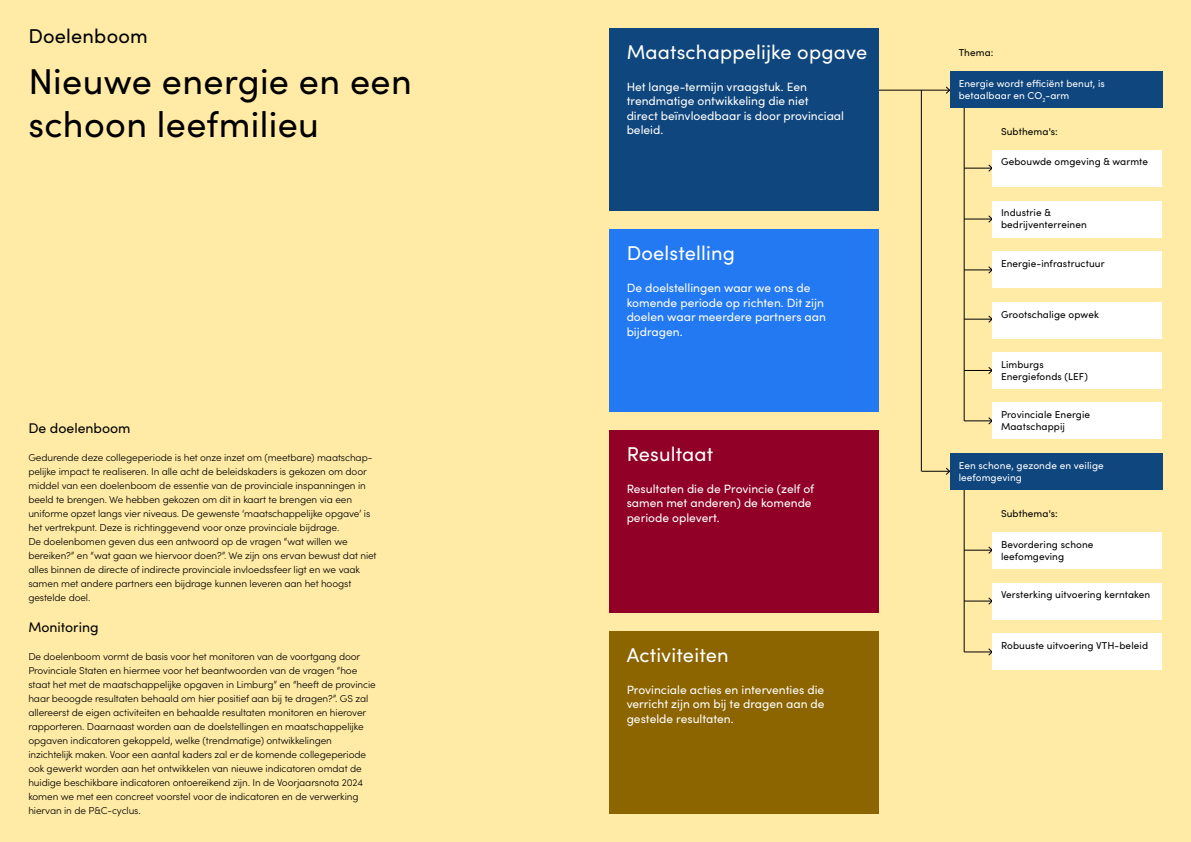
<style>
.page{position:relative;width:1191px;height:842px;background:#ffeba5}
.page>*{position:absolute;margin:0;border:0;box-sizing:border-box;transform-origin:0 0}
.koptitel_-_H1{font:36px/43.2px "Sofia Pro";letter-spacing:.01em;color:#000}
.Kopje_kader_-_H2{font:20px "Sofia Pro";letter-spacing:.01em;color:#fff}
.kopje_doelenboom_-_p{font:20px "Sofia Pro";letter-spacing:.01em;color:#000}
.Subkopje_-_body_-_H2{font:14px "Sofia Pro";color:#000}
.body_tekst_kader_-_p{font:12px/14.4px "Sofia Pro";color:#fff}
.Platte_tekst{font:300 10px/14px "Sofia Pro";letter-spacing:-.01em;color:#000}
.Platte_tekst-2{font:10px/12px "Sofia Pro";letter-spacing:.01em;color:#000}
.Platte_tekst-3{font:10px/12px "Sofia Pro";letter-spacing:.01em;color:#fff}
</style>
<div class="page">
<div style="left:609px;top:28px;width:270px;height:182px;background:#0f467d"></div>
<div style="left:609px;top:229px;width:270px;height:182px;background:#2279f2"></div>
<div style="left:609px;top:430px;width:270px;height:183px;background:#900027"></div>
<div style="left:609px;top:631px;width:270px;height:183px;background:#8c6400"></div>
<svg style="left:966px;top:164px;width:26px;height:8px"></svg>
<svg style="left:966px;top:546px;width:26px;height:8px"></svg>
<svg style="left:966px;top:215px;width:26px;height:8px"></svg>
<svg style="left:966px;top:597px;width:26px;height:8px"></svg>
<svg style="left:966px;top:266px;width:26px;height:8px"></svg>
<svg style="left:966px;top:315px;width:26px;height:8px"></svg>
<svg style="left:966px;top:367px;width:26px;height:7px"></svg>
<svg style="left:966px;top:417px;width:26px;height:8px"></svg>
<svg style="left:966px;top:648px;width:26px;height:8px"></svg>
<div style="left:950px;top:71px;width:212px;height:36px;background:#0f467d"></div>
<div style="left:992px;top:150px;width:170px;height:36px;background:#fff"></div>
<div style="left:992px;top:201px;width:170px;height:36px;background:#fff"></div>
<div style="left:992px;top:252px;width:170px;height:36px;background:#fff"></div>
<div style="left:992px;top:302px;width:170px;height:36px;background:#fff"></div>
<div style="left:992px;top:352px;width:170px;height:37px;background:#fff"></div>
<div style="left:992px;top:403px;width:170px;height:36px;background:#fff"></div>
<div style="left:950px;top:453px;width:212px;height:36px;background:#0f467d"></div>
<div style="left:992px;top:532px;width:170px;height:36px;background:#fff"></div>
<div style="left:992px;top:583px;width:170px;height:36px;background:#fff"></div>
<div style="left:992px;top:634px;width:170px;height:36px;background:#fff"></div>
<div style="left:893px;top:0;width:73px;height:842px;background:#ffeba5"></div>
<p class="kopje_doelenboom_-_p" style="left:28px;top:21px;width:121px">Doelenboom</p>
<h1 class="koptitel_-_H1" style="left:28px;top:58px;width:385px">Nieuwe energie en een schoon leefmilieu</h1>
<h2 class="Subkopje_-_body_-_H2" style="left:28px;top:418px;width:104px">De doelenboom</h2>
<p class="Platte_tekst" style="left:28px;top:450px;width:350px">Gedurende deze collegeperiode is het onze inzet om (meetbare) maatschap&shy;pelijke impact te realiseren. In alle acht de beleidskaders is gekozen om door middel van een doelenboom de essentie van de provinciale inspanningen in beeld te brengen. We hebben gekozen om dit in kaart te brengen via een uniforme opzet langs vier niveaus. De gewenste ‘maatschappelijke opgave’ is het vertrekpunt. Deze is richtinggevend voor onze provinciale bijdrage.<br>De doelenbomen geven dus een antwoord op de vragen “wat willen we bereiken?” en “wat gaan we hiervoor doen?”. We zijn ons ervan bewust dat niet alles binnen de directe of indirecte provinciale invloedssfeer ligt en we vaak samen met andere partners een bijdrage kunnen leveren aan het hoogst gestelde doel.</p>
<h2 class="Subkopje_-_body_-_H2" style="left:28px;top:616px;width:72px">Monitoring</h2>
<p class="Platte_tekst" style="left:28px;top:648px;width:349px">De doelenboom vormt de basis voor het monitoren van de voortgang door Provinciale Staten en hiermee voor het beantwoorden van de vragen “hoe staat het met de maatschappelijke opgaven in Limburg” en “heeft de provincie haar beoogde resultaten behaald om hier positief aan bij te dragen?”. GS zal allereerst de eigen activiteiten en behaalde resultaten monitoren en hierover rapporteren. Daarnaast worden aan de doelstellingen en maatschappelijke opgaven indicatoren gekoppeld, welke (trendmatige) ontwikkelingen inzichtelijk maken. Voor een aantal kaders zal er de komende collegeperiode ook gewerkt worden aan het ontwikkelen van nieuwe indicatoren omdat de huidige beschikbare indicatoren ontoereikend zijn. In de Voorjaarsnota 2024 komen we met een concreet voorstel voor de indicatoren en de verwerking hiervan in de P&amp;C-cyclus.</p>
<h2 class="Kopje_kader_-_H2" style="left:626px;top:37px;width:242px">Maatschappelijke opgave</h2>
<p class="body_tekst_kader_-_p" style="left:626px;top:79px;width:219px">Het lange-termijn vraagstuk. Een trendmatige ontwikkeling die niet<br>direct beïnvloedbaar is door provinciaal beleid.</p>
<h2 class="Kopje_kader_-_H2" style="left:626px;top:239px;width:110px">Doelstelling</h2>
<p class="body_tekst_kader_-_p" style="left:626px;top:280px;width:201px">De doelstellingen waar we ons de komende periode op richten. Dit zijn doelen waar meerdere partners aan bijdragen.</p>
<h2 class="Kopje_kader_-_H2" style="left:626px;top:439px;width:88px">Resultaat</h2>
<p class="body_tekst_kader_-_p" style="left:626px;top:481px;width:189px">Resultaten die de Provincie (zelf of samen met anderen) de komende periode oplevert.</p>
<h2 class="Kopje_kader_-_H2" style="left:626px;top:640px;width:103px">Activiteiten</h2>
<p class="body_tekst_kader_-_p" style="left:626px;top:682px;width:199px;text-align:justify">Provinciale acties en interventies die verricht zijn om bij te dragen aan de gestelde resultaten.</p>
<p class="Platte_tekst-2" style="left:958px;top:46px;width:36px">Thema:</p>
<p class="Platte_tekst-3" style="left:958px;top:77px;width:148px">Energie wordt efficiënt benut, is betaalbaar en CO<sub>2</sub>-arm</p>
<p class="Platte_tekst-2" style="left:1001px;top:125px;width:58px">Subthema's:</p>
<p class="Platte_tekst-2" style="left:1001px;top:155px;width:149px">Gebouwde omgeving &amp; warmte</p>
<p class="Platte_tekst-2" style="left:1001px;top:206px;width:87px">Industrie &amp; bedrijventerreinen</p>
<p class="Platte_tekst-2" style="left:1001px;top:257px;width:105px">Energie-infrastructuur</p>
<p class="Platte_tekst-2" style="left:1001px;top:308px;width:99px">Grootschalige opwek</p>
<p class="Platte_tekst-2" style="left:1001px;top:358px;width:88px">Limburgs<br>Energiefonds (LEF)</p>
<p class="Platte_tekst-2" style="left:1001px;top:408px;width:91px">Provinciale Energie<br>Maatschappij</p>
<p class="Platte_tekst-3" style="left:958px;top:459px;width:147px">Een schone, gezonde en veilige leefomgeving</p>
<p class="Platte_tekst-2" style="left:1001px;top:507px;width:58px">Subthema's:</p>
<p class="Platte_tekst-2" style="left:1001px;top:537px;width:94px">Bevordering schone leefomgeving</p>
<p class="Platte_tekst-2" style="left:1001px;top:588px;width:151px">Versterking uitvoering kerntaken</p>
<p class="Platte_tekst-2" style="left:1001px;top:639px;width:148px">Robuuste uitvoering VTH-beleid</p>
</div>
